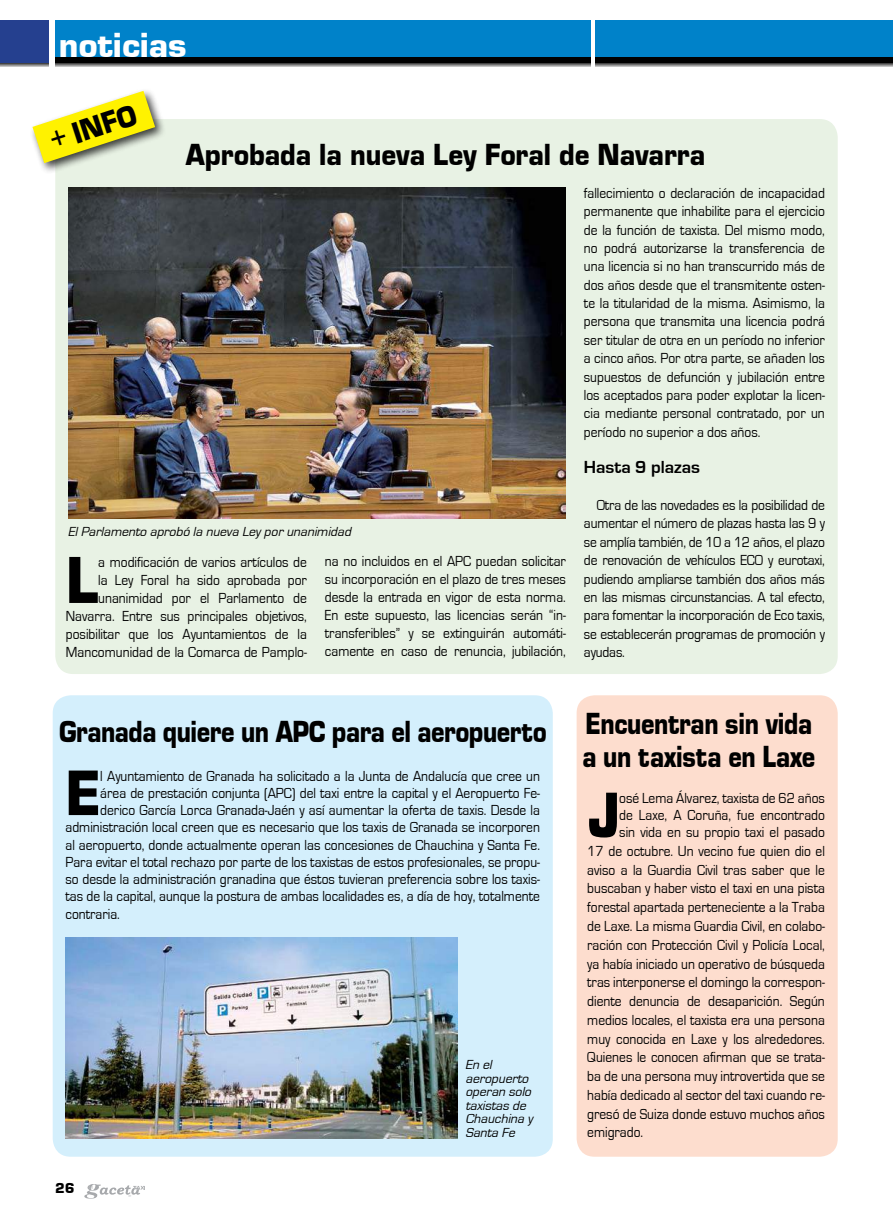
<style>
.page{position:relative;width:893px;height:1212px;background:#fff}
.page>*{position:absolute;margin:0;border:0;box-sizing:border-box;transform-origin:0 0}
.t1{font:69px "Eurostile Black DTC";color:#000;scale:.9 1}
.t2{font:66.75px "Eurostile Black DTC";color:#000;scale:.9 1}
.t3{font:36px "Eurostile Black DTC";color:#fff}
.t4{font:31.5px/33px "Eurostile Black DTC";letter-spacing:-.01em;color:#000;scale:.83 1}
.t5{font:31.5px "Eurostile Black DTC";letter-spacing:-.01em;color:#000;scale:.92 1}
.t6{font:700 18px "Eurostile";color:#000}
.t7{font:15px/18.3px "Eurostile";color:#000;text-align:justify;scale:.9 1}
.t8{font:15px "Eurostile Black DTC";color:#000}
.t9{font:italic 13.5px/13.5px "Eurostile";color:#000}
</style>
<div class="page">
<div style="left:55px;top:119px;width:783px;height:555px;background:#e8f2e4;border-radius:18px"></div>
<img style="left:68px;top:188px;width:498px;height:330px">
<div style="left:30px;top:88px;width:137px;height:87px;background:#000;opacity:.75"></div>
<svg style="left:32px;top:91px;width:123px;height:72px"></svg>
<div style="left:577px;top:695px;width:261px;height:462px;background:#fdddce;border-radius:18px"></div>
<div style="left:53px;top:695px;width:500px;height:462px;background:#d4effc;border-radius:18px"></div>
<img style="left:66px;top:938px;width:391px;height:201px">
<svg style="left:55px;top:63px;width:535px;height:4px;background:#848484"></svg>
<svg style="left:595px;top:63px;width:298px;height:4px"></svg>
<div style="left:55px;top:21px;width:535px;height:37px;background:#0082c9"></div>
<svg style="left:0;top:63px;width:49px;height:4px"></svg>
<div style="left:0;top:21px;width:49px;height:42px;background:#25408f"></div>
<div style="left:595px;top:21px;width:298px;height:38px;background:#0082c9"></div>
<div style="left:595px;top:57px;width:298px;height:6px;background:#000"></div>
<div style="left:55px;top:57px;width:535px;height:6px;background:#000"></div>
<svg style="left:84px;top:1184px;width:60px;height:15px"></svg>
<h3 class="t3" style="left:59px;top:25px;width:129px">noticias</h3>
<h3 class="t5" style="left:46px;top:124px;width:98px;rotate:-18deg">+ INFO</h3>
<h3 class="t5" style="left:186px;top:138px;width:566px">Aprobada la nueva Ley Foral de Navarra</h3>
<p class="t9" style="left:68px;top:525px;width:288px">ElParlamento aprobó la nueva Ley porunanimidad</p>
<p class="t7" style="left:66px;top:553px;width:269px;text-align:right">a modificación de varios artículos de<br>la Ley Foral ha sido aprobada por unanimidad por el Parlamento de Navarra. Entre sus principales objetivos, posibilitar que los Ayuntamientos de la Mancomunidad de la Comarca de Pamplo-</p>
<p class="t7" style="left:325px;top:553px;width:269px">na no incluidos en el APC puedan solicitar su incorporación en el plazo de tres meses desde la entrada en vigor de esta norma.<br>En este supuesto, las licencias serán “in&shy;transferibles” y se extinguirán automáti&shy;camente en caso de renuncia, jubilación,</p>
<h1 class="t1" style="left:66px;top:542px;width:37px">L</h1>
<p class="t7" style="left:584px;top:184px;width:269px">fallecimiento o declaración de incapacidad permanente que inhabilite para el ejercicio de la función de taxista. Del mismo modo, no podrá autorizarse la transferencia de una licencia si no han transcurrido más de dos años desde que el transmitente osten&shy;te la titularidad de la misma. Asimismo, la persona que transmita una licencia podrá ser titular de otra en un período no inferior a cinco años. Por otra parte, se añaden los supuestos de defunción y jubilación entre los aceptados para poder explotar la licen&shy;cia mediante personal contratado, por un período no superior a dos años.</p>
<p class="t6" style="left:584px;top:458px;width:118px">Hasta 9 plazas</p>
<p class="t7" style="left:584px;top:496px;width:269px;text-indent:13px">Otra de las novedades es la posibilidad de aumentar el número de plazas hasta las 9 y se amplía también, de 10 a 12 años, el plazo de renovación de vehículos ECO y eurotaxi, pudiendo ampliarse también dos años más en las mismas circunstancias. A tal efecto, para fomentar la incorporación de Eco taxis, se establecerán programas de promoción y ayudas.</p>
<h3 class="t4" style="left:59px;top:715px;width:589px">Granada quiere un APC para el aeropuerto</h3>
<h2 class="t2" style="left:65px;top:756px;width:40px">E</h2>
<p class="t7" style="left:100px;top:767px;width:490px">l Ayuntamiento de Granada ha solicitado a la Junta de Andalucía que cree un</p>
<p class="t7" style="left:100px;top:784px;width:490px">área de prestación conjunta (APC) del taxi entre la capital y el Aeropuerto Fe-</p>
<p class="t7" style="left:100px;top:801px;width:490px">derico García Lorca Granada-Jaén y así aumentar la oferta de taxis. Desde la</p>
<p class="t7" style="left:65px;top:818px;width:529px">administración local creen que es necesario que los taxis de Granada se incorporen</p>
<p class="t7" style="left:65px;top:836px;width:529px">al aeropuerto, donde actualmente operan las concesiones de Chauchina y Santa Fe.</p>
<p class="t7" style="left:65px;top:853px;width:529px">Para evitar el total rechazo por parte de los taxistas de estos profesionales, se propu-</p>
<p class="t7" style="left:65px;top:870px;width:529px">so desde la administración granadina que éstos tuvieran preferencia sobre los taxis-</p>
<p class="t7" style="left:65px;top:887px;width:529px">tas de la capital, aunque la postura de ambas localidades es, a día de hoy, totalmente</p>
<p class="t7" style="left:65px;top:905px;width:62px">contraria.</p>
<p class="t8" style="left:55px;top:1180px;width:21px">26</p>
<p class="t9" style="left:465px;top:1058px;width:70px">En el aeropuerto operan solo taxistas de<br>Chauchina y<br>Santa Fe</p>
<h3 class="t4" style="left:582px;top:707px;width:282px">Encuentran sin vida a un taxista en Laxe</h3>
<h2 class="t2" style="left:587px;top:778px;width:37px">J</h2>
<p class="t7" style="left:619px;top:789px;width:230px;line-height:17.2px">osé Lema Álvarez, taxista de 62 años de Laxe, A Coruña, fue encontrado sin vida en su propio taxi el pasado</p>
<p class="t7" style="left:587px;top:842px;width:266px;line-height:18.8px">17 de octubre. Un vecino fue quien dio el aviso a la Guardia Civil tras saber que le buscaban y haber visto el taxi en una pista forestal apartada perteneciente a la Traba de Laxe. La misma Guardia Civil, en colabo&shy;ración con Protección Civil y Policía Local, ya había iniciado un operativo de búsqueda tras interponerse el domingo la correspon&shy;diente denuncia de desaparición. Según medios locales, el taxista era una persona muy conocida en Laxe y los alrededores.<br>Quienes le conocen afirman que se trata&shy;ba de una persona muy introvertida que se había dedicado al sector del taxi cuando re&shy;gresó de Suiza donde estuvo muchos años emigrado.</p>
</div>
